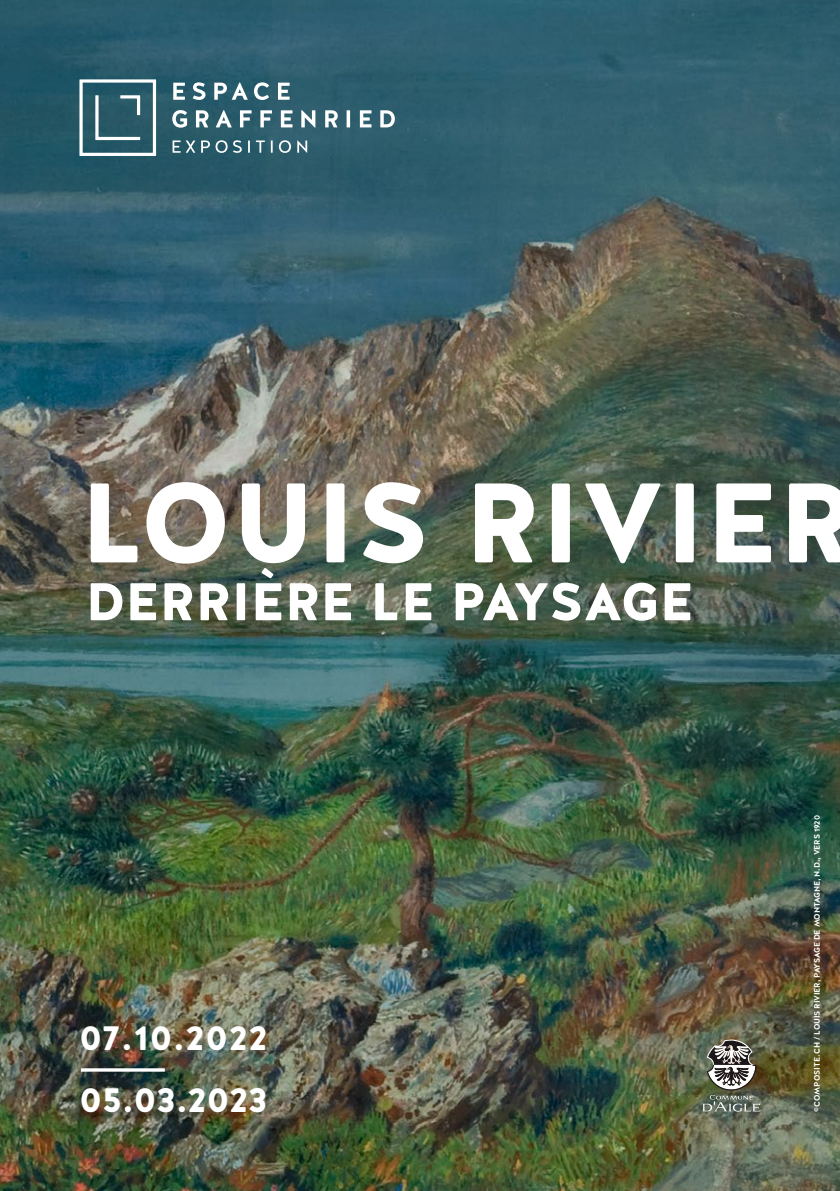
<style>
.page{position:relative;width:840px;height:1191px;background:#fff}
.page>*{position:absolute;margin:0;border:0;box-sizing:border-box;transform-origin:0 0}
.t1{font:900 112.8px "Halis R";color:#fff}
.t2{font:900 53px "Halis R";color:#fff}
.t3{font:900 34.8px/61.2px "Halis R";letter-spacing:.015em;color:#fff}
.t4{font:600 8px "Halis GR";letter-spacing:-.02em;color:#fff}
</style>
<div class="page">
<img style="left:0;top:0;width:839px;height:1191px">
<svg style="left:173px;top:83px;width:12px;height:17px"></svg>
<svg style="left:193px;top:82px;width:13px;height:18px"></svg>
<svg style="left:214px;top:82px;width:33px;height:18px"></svg>
<svg style="left:254px;top:82px;width:15px;height:18px"></svg>
<svg style="left:278px;top:83px;width:11px;height:17px"></svg>
<svg style="left:172px;top:110px;width:15px;height:18px"></svg>
<svg style="left:196px;top:110px;width:12px;height:17px"></svg>
<svg style="left:215px;top:110px;width:17px;height:17px"></svg>
<svg style="left:240px;top:110px;width:11px;height:17px"></svg>
<svg style="left:260px;top:110px;width:12px;height:17px"></svg>
<svg style="left:281px;top:110px;width:11px;height:17px"></svg>
<svg style="left:301px;top:110px;width:14px;height:18px"></svg>
<svg style="left:325px;top:110px;width:12px;height:17px"></svg>
<svg style="left:346px;top:110px;width:4px;height:17px"></svg>
<svg style="left:359px;top:110px;width:12px;height:17px"></svg>
<svg style="left:380px;top:110px;width:14px;height:17px"></svg>
<svg style="left:172px;top:140px;width:8px;height:13px"></svg>
<svg style="left:186px;top:140px;width:9px;height:13px"></svg>
<svg style="left:201px;top:140px;width:26px;height:13px"></svg>
<svg style="left:233px;top:140px;width:9px;height:13px"></svg>
<svg style="left:248px;top:140px;width:2px;height:13px"></svg>
<svg style="left:256px;top:140px;width:9px;height:13px"></svg>
<svg style="left:271px;top:140px;width:1px;height:13px"></svg>
<svg style="left:279px;top:140px;width:12px;height:13px"></svg>
<svg style="left:297px;top:140px;width:10px;height:13px"></svg>
<svg style="left:79px;top:79px;width:77px;height:77px"></svg>
<svg style="left:702px;top:1039px;width:58px;height:72px;background:#77796d"></svg>
<hr style="left:81px;top:1068px;width:84px;height:3px;background:#fff">
<h1 class="t1" style="left:79px;top:450px;width:776px">LOUIS RIVIER</h1>
<h2 class="t2" style="left:85px;top:567px;width:609px">DERRIÈRE LE PAYSAGE</h2>
<h3 class="t3" style="left:79px;top:1008px;width:189px">07.10.2022<br>05.03.2023</h3>
<p class="t4" style="left:811px;top:1111px;width:298px;rotate:-90deg">©COMPOSITE.CH / LOUIS RIVIER, PAYSAGE DE MONTAGNE, N.D., VERS 1920</p>
</div>
